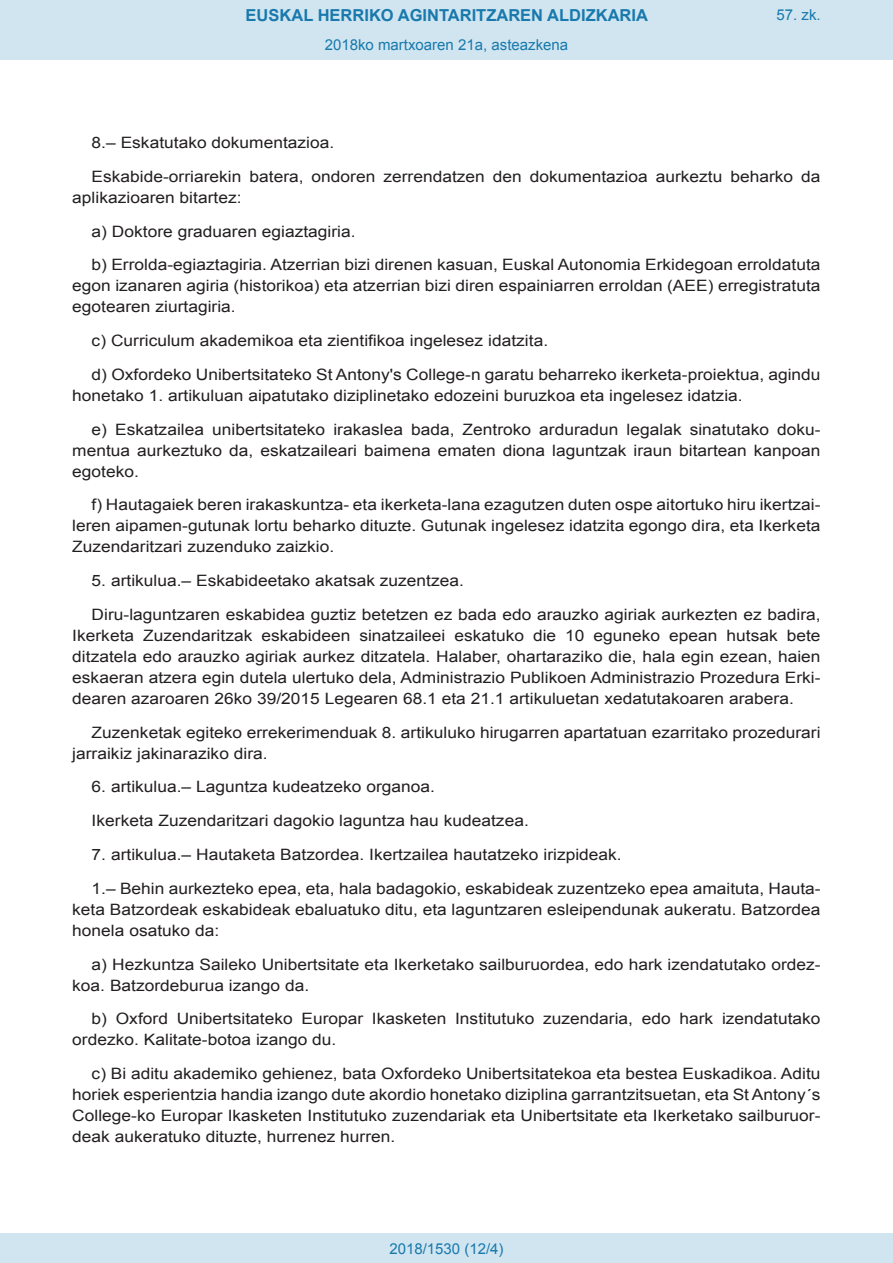
<style>
.page{position:relative;width:893px;height:1263px;background:#fff}
.page>*{position:absolute;margin:0;border:0;box-sizing:border-box;transform-origin:0 0}
.t1{font:700 16.5px "Arial";color:#1879ad}
.BOPVDetalle{font:15.6px/21px "Arial";color:#231f20;text-align:justify;scale:1.11 1}
.Paginacion_Centro{font:15px "Arial";color:#1879ad}
</style>
<div class="page">
<div style="left:0;top:0;width:893px;height:60px;background:#d0e5f0"></div>
<div style="left:0;top:1233px;width:893px;height:30px;background:#d0e5f0"></div>
<p class="t1" style="left:246px;top:4px;width:404px">EUSKAL HERRIKO AGINTARITZAREN ALDIZKARIA</p>
<p class="Paginacion_Centro" style="left:325px;top:35px;width:245px">2018ko martxoaren 21a, asteazkena</p>
<p class="Paginacion_Centro" style="left:776px;top:5px;width:46px">57. zk.</p>
<p class="BOPVDetalle" style="left:92px;top:132px;width:220px">8.– Eskatutako dokumentazioa.</p>
<p class="BOPVDetalle" style="left:72px;top:166px;width:676px;text-indent:19px">Eskabide-orriarekin batera, ondoren zerrendatzen den dokumentazioa aurkeztu beharko da aplikazioaren bitartez:</p>
<p class="BOPVDetalle" style="left:92px;top:221px;width:239px">a) Doktore graduaren egiaztagiria.</p>
<p class="BOPVDetalle" style="left:72px;top:255px;width:676px;text-indent:19px">b) Errolda-egiaztagiria. Atzerrian bizi direnen kasuan, Euskal Autonomia Erkidegoan erroldatuta egon izanaren agiria (historikoa) eta atzerrian bizi diren espainiarren erroldan (AEE) erregistratuta egotearen ziurtagiria.</p>
<p class="BOPVDetalle" style="left:92px;top:330px;width:413px">c) Curriculum akademikoa eta zientifikoa ingelesez idatzita.</p>
<p class="BOPVDetalle" style="left:72px;top:364px;width:676px;text-indent:19px">d) Oxfordeko Unibertsitateko St Antony's College-n garatu beharreko ikerketa-proiektua, agindu honetako 1. artikuluan aipatutako diziplinetako edozeini buruzkoa eta ingelesez idatzia.</p>
<p class="BOPVDetalle" style="left:72px;top:419px;width:676px;text-indent:19px">e) Eskatzailea unibertsitateko irakaslea bada, Zentroko arduradun legalak sinatutako doku&shy;mentua aurkeztuko da, eskatzaileari baimena ematen diona laguntzak iraun bitartean kanpoan egoteko.</p>
<p class="BOPVDetalle" style="left:72px;top:495px;width:676px;text-indent:19px">f) Hautagaiek beren irakaskuntza- eta ikerketa-lana ezagutzen duten ospe aitortuko hiru ikertzai&shy;leren aipamen-gutunak lortu beharko dituzte. Gutunak ingelesez idatzita egongo dira, eta Ikerketa Zuzendaritzari zuzenduko zaizkio.</p>
<p class="BOPVDetalle" style="left:92px;top:570px;width:337px">5. artikulua.– Eskabideetako akatsak zuzentzea.</p>
<p class="BOPVDetalle" style="left:72px;top:604px;width:676px;text-indent:19px">Diru-laguntzaren eskabidea guztiz betetzen ez bada edo arauzko agiriak aurkezten ez badira, Ikerketa Zuzendaritzak eskabideen sinatzaileei eskatuko die 10 eguneko epean hutsak bete ditzatela edo arauzko agiriak aurkez ditzatela. Halaber, ohartaraziko die, hala egin ezean, haien eskaeran atzera egin dutela ulertuko dela, Administrazio Publikoen Administrazio Prozedura Erki&shy;dearen azaroaren 26ko 39/2015 Legearen 68.1 eta 21.1 artikuluetan xedatutakoaren arabera.</p>
<p class="BOPVDetalle" style="left:72px;top:722px;width:676px;text-indent:19px">Zuzenketak egiteko errekerimenduak 8. artikuluko hirugarren apartatuan ezarritako prozedurari jarraikiz jakinaraziko dira.</p>
<p class="BOPVDetalle" style="left:92px;top:777px;width:311px">6. artikulua.– Laguntza kudeatzeko organoa.</p>
<p class="BOPVDetalle" style="left:92px;top:810px;width:395px">Ikerketa Zuzendaritzari dagokio laguntza hau kudeatzea.</p>
<p class="BOPVDetalle" style="left:92px;top:844px;width:479px">7. artikulua.– Hautaketa Batzordea. Ikertzailea hautatzeko irizpideak.</p>
<p class="BOPVDetalle" style="left:72px;top:878px;width:676px;text-indent:19px">1.– Behin aurkezteko epea, eta, hala badagokio, eskabideak zuzentzeko epea amaituta, Hauta&shy;keta Batzordeak eskabideak ebaluatuko ditu, eta laguntzaren esleipendunak aukeratu. Batzordea honela osatuko da:</p>
<p class="BOPVDetalle" style="left:72px;top:954px;width:676px;text-indent:19px">a) Hezkuntza Saileko Unibertsitate eta Ikerketako sailburuordea, edo hark izendatutako ordez&shy;koa. Batzordeburua izango da.</p>
<p class="BOPVDetalle" style="left:72px;top:1008px;width:676px;text-indent:19px">b) Oxford Unibertsitateko Europar Ikasketen Institutuko zuzendaria, edo hark izendatutako ordezko. Kalitate-botoa izango du.</p>
<p class="BOPVDetalle" style="left:72px;top:1063px;width:676px;text-indent:19px">c) Bi aditu akademiko gehienez, bata Oxfordeko Unibertsitatekoa eta bestea Euskadikoa. Aditu horiek esperientzia handia izango dute akordio honetako diziplina garrantzitsuetan, eta St Antony´s College-ko Europar Ikasketen Institutuko zuzendariak eta Unibertsitate eta Ikerketako sailburuor&shy;deak aukeratuko dituzte, hurrenez hurren.</p>
<p class="Paginacion_Centro" style="left:389px;top:1238px;width:116px">2018/1530 (12/4)</p>
</div>
